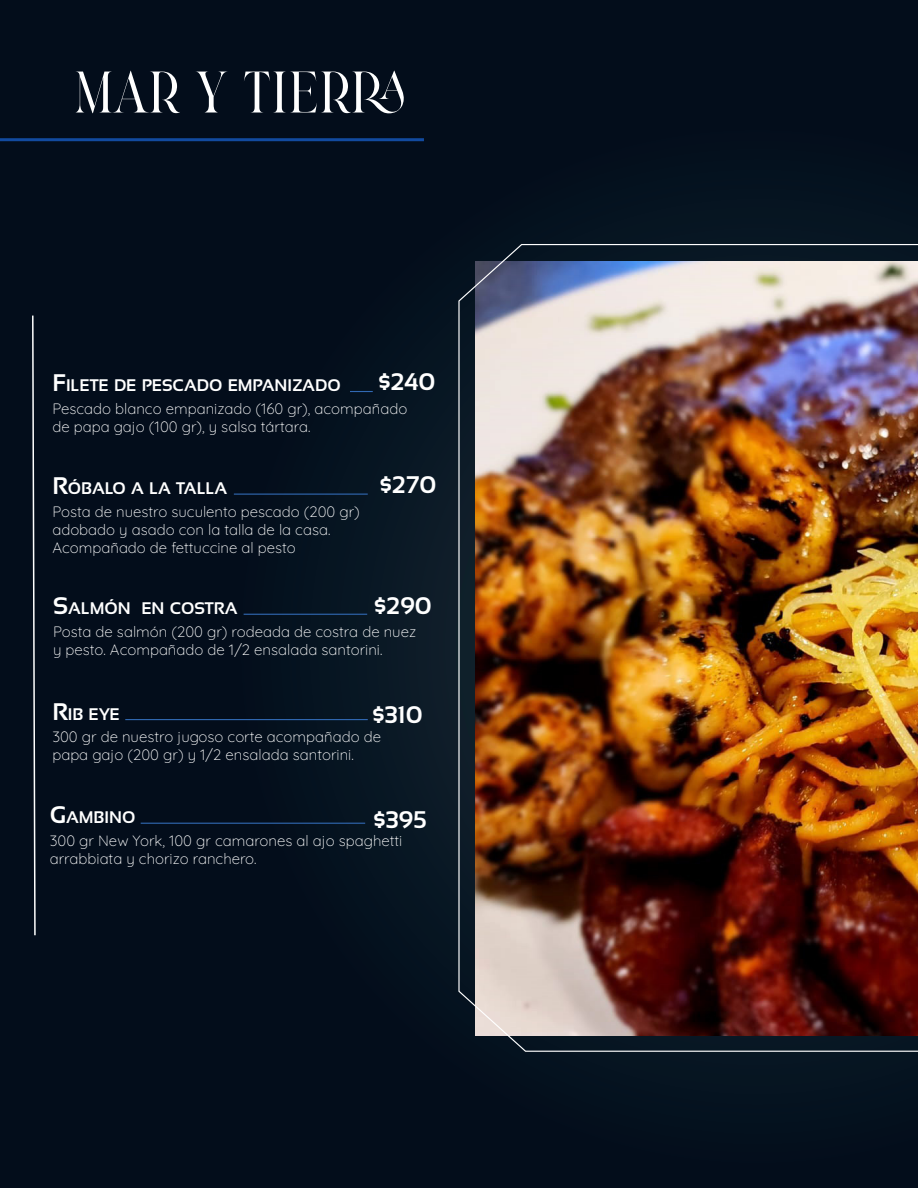
<style>
.page{position:relative;width:918px;height:1188px;background:#030d1b}
.page>*{position:absolute;margin:0;border:0;box-sizing:border-box;transform-origin:0 0}
.t1{font:58.5px "Brand";letter-spacing:-.01em;color:#fff}
.t2{font:700 24px "Sansation";color:#fff}
.t3{font:700 16.8px "Sansation";color:#fff}
.t4{font:300 15px/18px "Quicksand";color:#fff}
.s1{font-size:24px}
</style>
<div class="page">
<svg style="left:350px;top:391px;width:23px;height:1px"></svg>
<hr style="left:244px;top:614px;width:123px;height:1px;background:#3169b3">
<hr style="left:234px;top:494px;width:134px;height:1px;background:#3169b3">
<hr style="left:125px;top:719px;width:243px;height:1px;background:#3169b3">
<hr style="left:141px;top:823px;width:224px;height:1px;background:#3169b3">
<svg style="left:32px;top:315px;width:4px;height:621px"></svg>
<hr style="left:0;top:138px;width:424px;height:3px;background:#124a9f">
<img style="left:458px;top:243px;width:460px;height:809px">
<h1 class="t1" style="left:74px;top:65px;width:333px">MAR Y TIERRA</h1>
<p class="t3" style="left:52px;top:376px;width:290px"><span class="s1">F</span>ILETE DE PESCADO EMPANIZADO</p>
<h2 class="t2" style="left:378px;top:368px;width:59px">$240</h2>
<p class="t4" style="left:52px;top:398px;width:356px">Pescado blanco empanizado (160 gr), acompañado de papa gajo (100 gr), y salsa tártara.</p>
<p class="t3" style="left:52px;top:479px;width:176px"><span class="s1">R</span>ÓBALO A LA TALLA</p>
<h2 class="t2" style="left:380px;top:471px;width:58px">$270</h2>
<p class="t4" style="left:52px;top:501px;width:309px">Posta de nuestro suculento pescado (200 gr) adobado y asado con la talla de la casa.<br>Acompañado de fettuccine al pesto</p>
<p class="t3" style="left:53px;top:599px;width:186px"><span class="s1">S</span>ALMÓN EN COSTRA</p>
<h2 class="t2" style="left:374px;top:593px;width:59px">$290</h2>
<p class="t4" style="left:53px;top:621px;width:365px">Posta de salmón (200 gr) rodeada de costra de nuez y pesto. Acompañado de 1/2 ensalada santorini.</p>
<p class="t3" style="left:52px;top:704px;width:69px"><span class="s1">R</span>IB EYE</p>
<h2 class="t2" style="left:373px;top:702px;width:52px">$310</h2>
<p class="t4" style="left:52px;top:726px;width:330px">300 gr de nuestro jugoso corte acompañado de papa gajo (200 gr) y 1/2 ensalada santorini.</p>
<p class="t3" style="left:50px;top:808px;width:87px"><span class="s1">G</span>AMBINO</p>
<h2 class="t2" style="left:373px;top:806px;width:55px">$395</h2>
<p class="t4" style="left:50px;top:830px;width:354px">300 gr New York, 100 gr camarones al ajo spaghetti arrabbiata y chorizo ranchero.</p>
</div>
